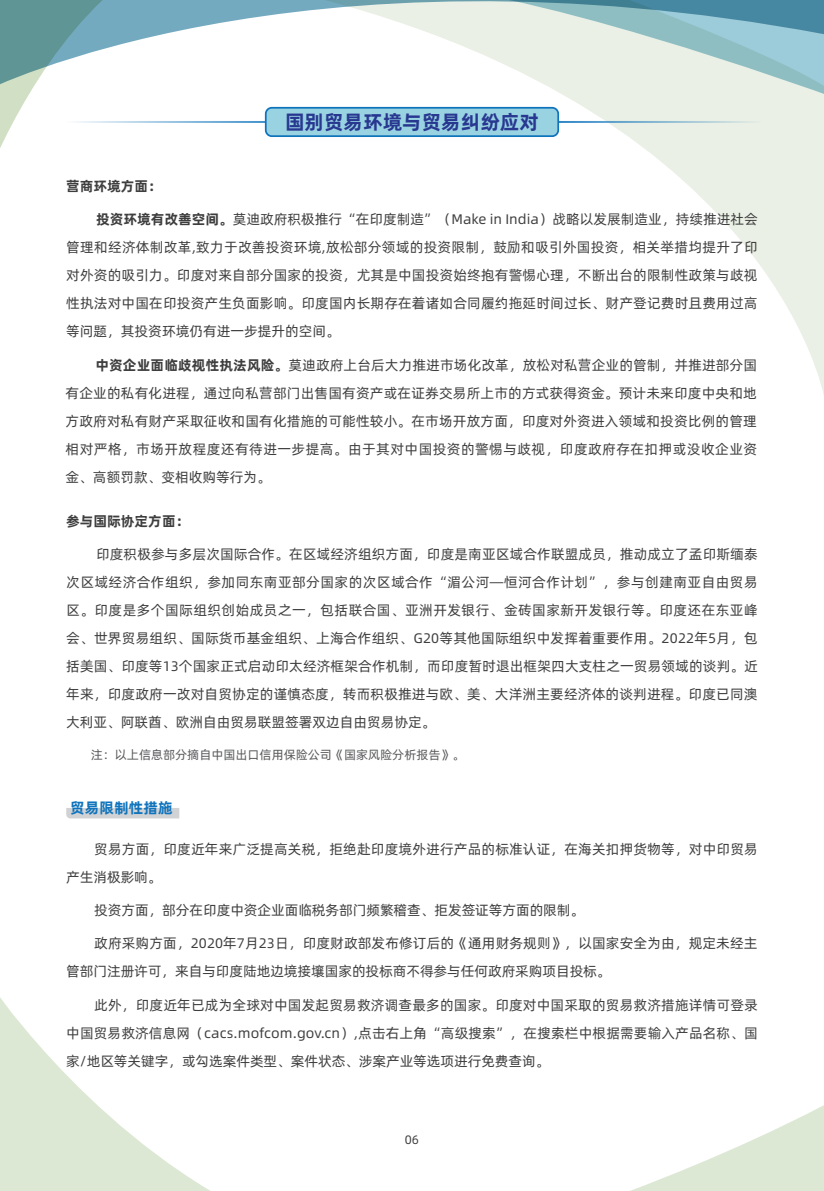
<style>
.page{position:relative;width:824px;height:1191px;background:#fff}
.page>*{position:absolute;margin:0;border:0;box-sizing:border-box;transform-origin:0 0}
.t1{font:700 19.78px "Alibaba Pu Hui Ti";color:#283890}
.t2{font:700 14.88px "Alibaba Pu Hui Ti";color:#1074bc}
.t3{font:13.83px/28px "Alibaba Pu Hui Ti";letter-spacing:.01em;color:#3e3e3f;text-align:justify}
.t4{font:700 13.83px "Alibaba Pu Hui Ti";color:#3e3e3f}
.t5{font:12.25px "Alibaba Pu Hui Ti";color:#57585a}
.t6{font:12.25px "Alibaba Pu Hui Ti";color:#3e3e3f}
.s1{font-weight:700}
</style>
<div class="page">
<svg style="left:0;top:997px;width:210px;height:194px"></svg>
<svg style="left:630px;top:1106px;width:193px;height:85px"></svg>
<svg style="left:264px;top:94px;width:559px;height:297px"></svg>
<svg style="left:557px;top:91px;width:266px;height:3px"></svg>
<svg style="left:0;top:91px;width:31px;height:57px"></svg>
<svg style="left:0;top:0;width:823px;height:91px"></svg>
<hr style="left:63px;top:121px;width:697px;height:2px;background:#fff">
<div style="left:266px;top:108px;width:292px;height:28px;background:#99d3e2;border-radius:6px"></div>
<div style="left:265px;top:107px;width:294px;height:30px;border:2px solid #1074bc;border-radius:6px"></div>
<svg style="left:66px;top:808px;width:113px;height:10px"></svg>
<h1 class="t1" style="left:285px;top:107px;width:255px">国别贸易环境与贸易纠纷应对</h1>
<p class="t4" style="left:66px;top:175px;width:97px">营商环境方面：</p>
<p class="t3" style="left:66px;top:204px;width:693px;text-indent:30px"><span class="s1">投资环境有改善空间。</span>莫迪政府积极推行“在印度制造”（Make in India）战略以发展制造业，持续推进社会管理和经济体制改革,致力于改善投资环境,放松部分领域的投资限制，鼓励和吸引外国投资，相关举措均提升了印对外资的吸引力。印度对来自部分国家的投资，尤其是中国投资始终抱有警惕心理，不断出台的限制性政策与歧视性执法对中国在印投资产生负面影响。印度国内长期存在着诸如合同履约拖延时间过长、财产登记费时且费用过高等问题，其投资环境仍有进一步提升的空间。</p>
<p class="t3" style="left:66px;top:350px;width:693px;text-indent:30px"><span class="s1">中资企业面临歧视性执法风险。</span>莫迪政府上台后大力推进市场化改革，放松对私营企业的管制，并推进部分国有企业的私有化进程，通过向私营部门出售国有资产或在证券交易所上市的方式获得资金。预计未来印度中央和地方政府对私有财产采取征收和国有化措施的可能性较小。在市场开放方面，印度对外资进入领域和投资比例的管理相对严格，市场开放程度还有待进一步提高。由于其对中国投资的警惕与歧视，印度政府存在扣押或没收企业资金、高额罚款、变相收购等行为。</p>
<p class="t4" style="left:66px;top:510px;width:125px">参与国际协定方面：</p>
<p class="t3" style="left:66px;top:539px;width:693px;text-indent:30px">印度积极参与多层次国际合作。在区域经济组织方面，印度是南亚区域合作联盟成员，推动成立了孟印斯缅泰次区域经济合作组织，参加同东南亚部分国家的次区域合作“湄公河—恒河合作计划”，参与创建南亚自由贸易区。印度是多个国际组织创始成员之一，包括联合国、亚洲开发银行、金砖国家新开发银行等。印度还在东亚峰会、世界贸易组织、国际货币基金组织、上海合作组织、G20等其他国际组织中发挥着重要作用。2022年5月，包括美国、印度等13个国家正式启动印太经济框架合作机制，而印度暂时退出框架四大支柱之一贸易领域的谈判。近年来，印度政府一改对自贸协定的谨慎态度，转而积极推进与欧、美、大洋洲主要经济体的谈判进程。印度已同澳大利亚、阿联酋、欧洲自由贸易联盟签署双边自由贸易协定。</p>
<p class="t5" style="left:91px;top:746px;width:375px">注：以上信息部分摘自中国出口信用保险公司《国家风险分析报告》。</p>
<p class="t2" style="left:70px;top:796px;width:104px">贸易限制性措施</p>
<p class="t3" style="left:66px;top:834px;width:693px;text-indent:28px">贸易方面，印度近年来广泛提高关税，拒绝赴印度境外进行产品的标准认证，在海关扣押货物等，对中印贸易产生消极影响。</p>
<p class="t3" style="left:94px;top:895px;width:491px">投资方面，部分在印度中资企业面临税务部门频繁稽查、拒发签证等方面的限制。</p>
<p class="t3" style="left:66px;top:928px;width:692px;text-indent:28px">政府采购方面，2020年7月23日，印度财政部发布修订后的《通用财务规则》，以国家安全为由，规定未经主管部门注册许可，来自与印度陆地边境接壤国家的投标商不得参与任何政府采购项目投标。</p>
<p class="t3" style="left:66px;top:990px;width:693px;text-indent:28px">此外，印度近年已成为全球对中国发起贸易救济调查最多的国家。印度对中国采取的贸易救济措施详情可登录中国贸易救济信息网（cacs.mofcom.gov.cn）,点击右上角“高级搜索”，在搜索栏中根据需要输入产品名称、国家/地区等关键字，或勾选案件类型、案件状态、涉案产业等选项进行免费查询。</p>
<p class="t6" style="left:405px;top:1130px;width:16px">06</p>
</div>
